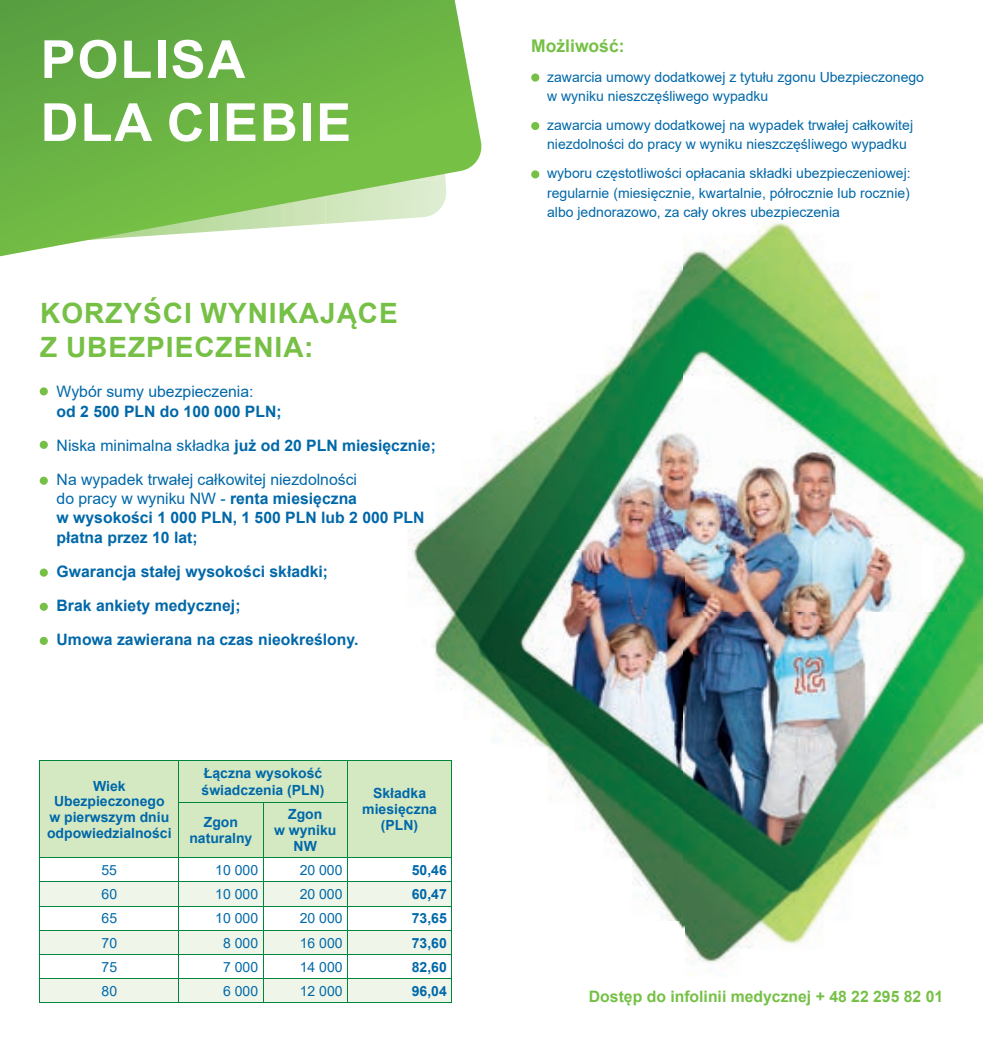
<style>
.page{position:relative;width:983px;height:1042px;background:#fff}
.page>*{position:absolute;margin:0;border:0;box-sizing:border-box;transform-origin:0 0}
.t1{font:700 52.5px/63px "Arial";letter-spacing:.035em;color:#fff}
.t2{font:700 28px/33.6px "Arial";letter-spacing:.035em;color:#76c046}
.t3{font:700 17.5px "Arial";color:#76c046}
.t4{font:700 15.75px/19.2px "Arial";color:#0068a9}
.t5{font:15.75px/34.1px "Arial";color:#0068a9}
.t6{font:700 15.75px "Arial";color:#76c046}
.t7{font:14px/19.2px "Arial";color:#0068a9}
.t8{font:700 14px/15.8px "Arial";color:#0068a9;text-align:center}
.s1{font-weight:700}
.s2{font-weight:400}
</style>
<div class="page">
<img style="left:409px;top:222px;width:573px;height:741px">
<svg style="left:0;top:0;width:483px;height:256px;background:#84c063"></svg>
<div style="left:531px;top:73px;width:8px;height:9px;background:#76c046;border-radius:50%"></div>
<div style="left:531px;top:122px;width:8px;height:8px;background:#76c046;border-radius:50%"></div>
<div style="left:531px;top:170px;width:8px;height:8px;background:#76c046;border-radius:50%"></div>
<div style="left:40px;top:387px;width:8px;height:8px;background:#76c046;border-radius:50%"></div>
<div style="left:40px;top:441px;width:8px;height:8px;background:#76c046;border-radius:50%"></div>
<div style="left:40px;top:477px;width:8px;height:8px;background:#76c046;border-radius:50%"></div>
<div style="left:40px;top:568px;width:8px;height:9px;background:#76c046;border-radius:50%"></div>
<div style="left:40px;top:603px;width:8px;height:8px;background:#76c046;border-radius:50%"></div>
<div style="left:40px;top:637px;width:8px;height:8px;background:#76c046;border-radius:50%"></div>
<svg style="left:40px;top:760px;width:412px;height:242px"></svg>
<hr style="left:40px;top:1002px;width:139px;height:1px;background:#008540">
<hr style="left:179px;top:1002px;width:84px;height:1px;background:#008540">
<hr style="left:263px;top:1002px;width:84px;height:1px;background:#008540">
<hr style="left:347px;top:1002px;width:105px;height:1px;background:#008540">
<h1 class="t1" style="left:41px;top:29px;width:312px">POLISA<br>DLA CIEBIE</h1>
<p class="t3" style="left:531px;top:34px;width:95px">Możliwość:</p>
<p class="t7" style="left:547px;top:67px;width:378px">zawarcia umowy dodatkowej z tytułu zgonu Ubezpieczonego w wyniku nieszczęśliwego wypadku</p>
<p class="t7" style="left:547px;top:115px;width:367px">zawarcia umowy dodatkowej na wypadek trwałej całkowitej niezdolności do pracy w wyniku nieszczęśliwego wypadku</p>
<p class="t7" style="left:547px;top:164px;width:365px;text-align:justify">wyboru częstotliwości opłacania składki ubezpieczeniowej: regularnie (miesięcznie, kwartalnie, półrocznie lub rocznie) albo jednorazowo, za cały okres ubezpieczenia</p>
<h2 class="t2" style="left:40px;top:297px;width:359px">KORZYŚCI WYNIKAJĄCE<br>Z UBEZPIECZENIA:</h2>
<p class="t5" style="left:57px;top:374px;width:198px">Wybór sumy ubezpieczenia:</p>
<p class="t5" style="left:57px;top:394px;width:381px"><span class="s1">od 2 500 PLN do 100 000 PLN;<br></span>Niska minimalna składka <span class="s1">już od 20 PLN miesięcznie;<br></span>Na wypadek trwałej całkowitej niezdolności</p>
<p class="t4" style="left:57px;top:489px;width:369px"><span class="s2">do pracy w wyniku NW -</span> renta miesięczna<br>w wysokości 1 000 PLN, 1 500 PLN lub 2 000 PLN płatna przez 10 lat;</p>
<p class="t4" style="left:57px;top:554px;width:303px;line-height:34.1px">Gwarancja stałej wysokości składki;<br>Brak ankiety medycznej;<br>Umowa zawierana na czas nieokreślony.</p>
<p class="t8" style="left:47px;top:778px;width:126px">Wiek<br>Ubezpieczonego w pierwszym dniu odpowiedzialności</p>
<p class="t8" style="left:201px;top:764px;width:124px;line-height:17.5px;text-align:left">Łączna wysokość świadczenia (PLN)</p>
<p class="t8" style="left:362px;top:786px;width:76px">Składka miesięczna</p>
<p class="t8" style="left:274px;top:806px;width:64px">Zgon<br>w wyniku<br>NW</p>
<p class="t8" style="left:204px;top:814px;width:36px">Zgon</p>
<p class="t8" style="left:381px;top:817px;width:39px">(PLN)</p>
<p class="t8" style="left:189px;top:830px;width:65px">naturalny</p>
<p class="t7" style="left:101px;top:860px;width:17px">55</p>
<p class="t7" style="left:215px;top:860px;width:44px">10 000</p>
<p class="t7" style="left:299px;top:860px;width:44px">20 000</p>
<p class="t8" style="left:411px;top:862px;width:37px">50,46</p>
<p class="t7" style="left:101px;top:884px;width:17px">60</p>
<p class="t7" style="left:215px;top:884px;width:44px">10 000</p>
<p class="t7" style="left:299px;top:884px;width:44px">20 000</p>
<p class="t8" style="left:411px;top:886px;width:37px">60,47</p>
<p class="t7" style="left:101px;top:908px;width:17px">65</p>
<p class="t7" style="left:215px;top:908px;width:44px">10 000</p>
<p class="t7" style="left:299px;top:908px;width:44px">20 000</p>
<p class="t8" style="left:411px;top:910px;width:37px">73,65</p>
<p class="t7" style="left:101px;top:933px;width:17px">70</p>
<p class="t7" style="left:223px;top:933px;width:37px">8 000</p>
<p class="t7" style="left:299px;top:933px;width:44px">16 000</p>
<p class="t8" style="left:411px;top:935px;width:37px">73,60</p>
<p class="t7" style="left:101px;top:957px;width:17px">75</p>
<p class="t7" style="left:223px;top:957px;width:37px">7 000</p>
<p class="t7" style="left:299px;top:957px;width:44px">14 000</p>
<p class="t8" style="left:411px;top:959px;width:37px">82,60</p>
<p class="t7" style="left:101px;top:981px;width:17px">80</p>
<p class="t7" style="left:223px;top:981px;width:37px">6 000</p>
<p class="t7" style="left:299px;top:981px;width:44px">12 000</p>
<p class="t8" style="left:411px;top:983px;width:37px">96,04</p>
<p class="t6" style="left:588px;top:985px;width:356px">Dostęp do infolinii medycznej + 48 22 295 82 01</p>
</div>
